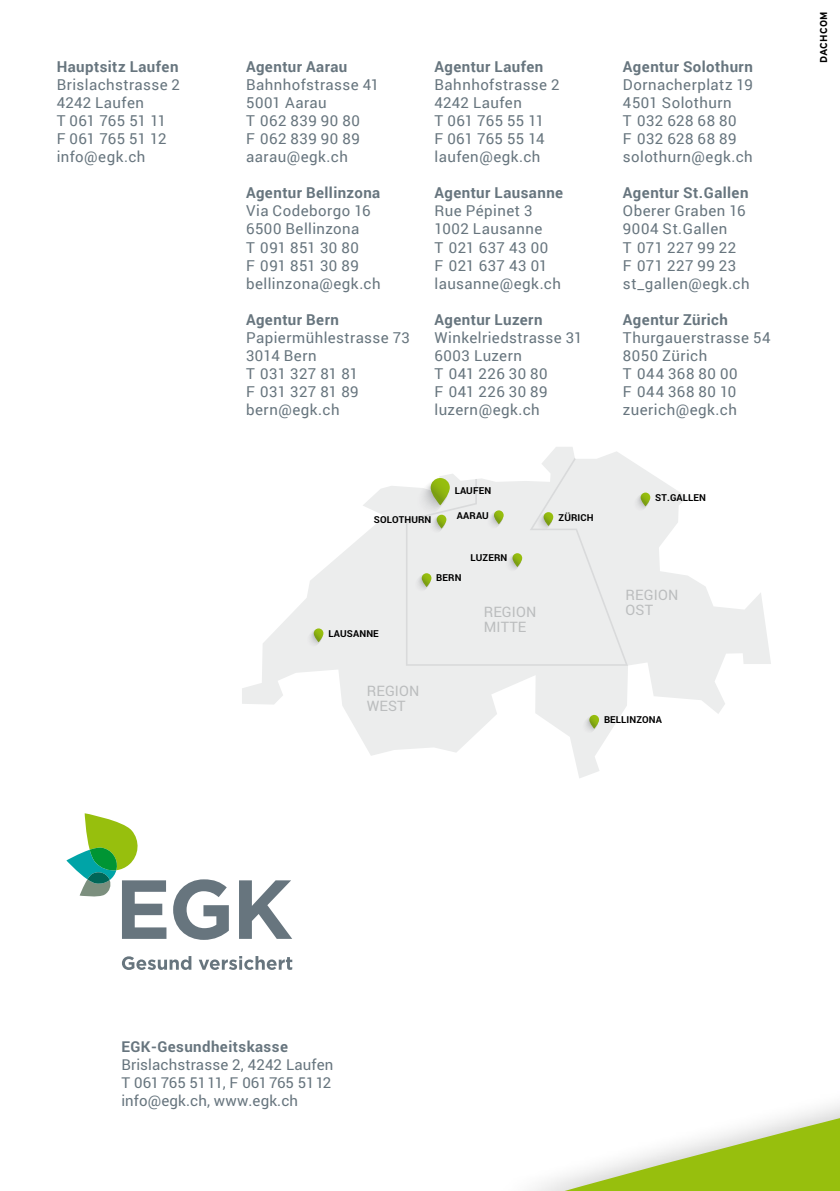
<style>
.page{position:relative;width:840px;height:1191px;background:#fff}
.page>*{position:absolute;margin:0;border:0;box-sizing:border-box;transform-origin:0 0}
.t1{font:15px/18px "Roboto";letter-spacing:.03em;color:#67757e}
.t2{font:700 15px "Roboto";letter-spacing:.03em;color:#67757e}
.t3{font:15px/18px "Roboto";letter-spacing:.01em;color:#67757e}
.t4{font:14.4px/15.2px "Roboto";letter-spacing:.01em;color:#bbbdbe}
.t5{font:700 10px "Interstate";letter-spacing:.01em;color:#000}
.t6{font:700 9.6px "Roboto";letter-spacing:.015em;color:#000}
</style>
<div class="page">
<svg style="left:534px;top:1104px;width:305px;height:87px"></svg>
<svg style="left:66px;top:813px;width:100px;height:126px"></svg>
<svg style="left:173px;top:879px;width:56px;height:61px"></svg>
<svg style="left:239px;top:880px;width:53px;height:59px"></svg>
<svg style="left:122px;top:956px;width:69px;height:14px"></svg>
<svg style="left:198px;top:956px;width:94px;height:14px"></svg>
<svg style="left:242px;top:447px;width:528px;height:331px"></svg>
<svg style="left:630px;top:493px;width:19px;height:18px"></svg>
<svg style="left:640px;top:492px;width:10px;height:14px"></svg>
<svg style="left:304px;top:629px;width:19px;height:18px"></svg>
<svg style="left:313px;top:628px;width:10px;height:14px"></svg>
<svg style="left:579px;top:715px;width:19px;height:19px"></svg>
<svg style="left:405px;top:457px;width:222px;height:209px;background:#eaece9"></svg>
<p class="t2" style="left:57px;top:56px;width:123px">Hauptsitz Laufen</p>
<p class="t1" style="left:57px;top:76px;width:125px">Brislachstrasse 2<br>4242 Laufen<br>T 061 765 51 11<br>F 061 765 51 12 info@egk.ch</p>
<p class="t2" style="left:246px;top:56px;width:103px">Agentur Aarau</p>
<p class="t1" style="left:246px;top:76px;width:135px">Bahnhofstrasse 41<br>5001 Aarau<br>T 062 839 90 80<br>F 062 839 90 89 aarau@egk.ch</p>
<p class="t2" style="left:246px;top:182px;width:136px">Agentur Bellinzona</p>
<p class="t1" style="left:246px;top:202px;width:136px">Via Codeborgo 16<br>6500 Bellinzona<br>T 091 851 30 80<br>F 091 851 30 89 bellinzona@egk.ch</p>
<p class="t2" style="left:246px;top:308px;width:94px">Agentur Bern</p>
<p class="t1" style="left:246px;top:328px;width:165px">Papiermühlestrasse 73<br>3014 Bern<br>T 031 327 81 81<br>F 031 327 81 89 bern@egk.ch</p>
<p class="t2" style="left:434px;top:56px;width:110px">Agentur Laufen</p>
<p class="t1" style="left:434px;top:76px;width:126px">Bahnhofstrasse 2<br>4242 Laufen<br>T 061 765 55 11<br>F 061 765 55 14 laufen@egk.ch</p>
<p class="t2" style="left:434px;top:182px;width:130px">Agentur Lausanne</p>
<p class="t1" style="left:434px;top:202px;width:128px">Rue Pépinet 3<br>1002 Lausanne<br>T 021 637 43 00<br>F 021 637 43 01 lausanne@egk.ch</p>
<p class="t2" style="left:434px;top:308px;width:109px">Agentur Luzern</p>
<p class="t1" style="left:434px;top:328px;width:149px">Winkelriedstrasse 31<br>6003 Luzern<br>T 041 226 30 80<br>F 041 226 30 89 luzern@egk.ch</p>
<p class="t2" style="left:622px;top:56px;width:131px">Agentur Solothurn</p>
<p class="t1" style="left:622px;top:76px;width:131px">Dornacherplatz 19<br>4501 Solothurn<br>T 032 628 68 80<br>F 032 628 68 89 solothurn@egk.ch</p>
<p class="t2" style="left:622px;top:182px;width:127px">Agentur St.Gallen</p>
<p class="t1" style="left:622px;top:202px;width:128px">Oberer Graben 16<br>9004 St.Gallen<br>T 071 227 99 22<br>F 071 227 99 23 st_gallen@egk.ch</p>
<p class="t2" style="left:622px;top:308px;width:106px">Agentur Zürich</p>
<p class="t1" style="left:622px;top:328px;width:149px">Thurgauerstrasse 54<br>8050 Zürich<br>T 044 368 80 00<br>F 044 368 80 10 zuerich@egk.ch</p>
<p class="t6" style="left:374px;top:513px;width:59px">SOLOTHURN</p>
<p class="t6" style="left:454px;top:484px;width:38px">LAUFEN</p>
<p class="t6" style="left:456px;top:508px;width:33px">AARAU</p>
<p class="t6" style="left:558px;top:510px;width:36px">ZÜRICH</p>
<p class="t6" style="left:470px;top:551px;width:38px">LUZERN</p>
<p class="t6" style="left:328px;top:626px;width:52px">LAUSANNE</p>
<p class="t6" style="left:436px;top:571px;width:27px">BERN</p>
<p class="t4" style="left:483px;top:603px;width:54px">REGION<br>MITTE</p>
<p class="t6" style="left:655px;top:490px;width:52px">ST.GALLEN</p>
<p class="t4" style="left:625px;top:587px;width:54px">REGION<br>OST</p>
<p class="t4" style="left:366px;top:682px;width:54px">REGION<br>WEST</p>
<p class="t6" style="left:603px;top:713px;width:59px">BELLINZONA</p>
<p class="t5" style="left:817px;top:63px;width:53px;rotate:-90deg">DACHCOM</p>
<p class="t2" style="left:121px;top:1036px;width:168px">EGK-Gesundheitskasse</p>
<p class="t3" style="left:121px;top:1055px;width:213px">Brislachstrasse 2, 4242 Laufen<br>T 061 765 5111, F 061 765 5112 info@egk.ch, www.egk.ch</p>
</div>
